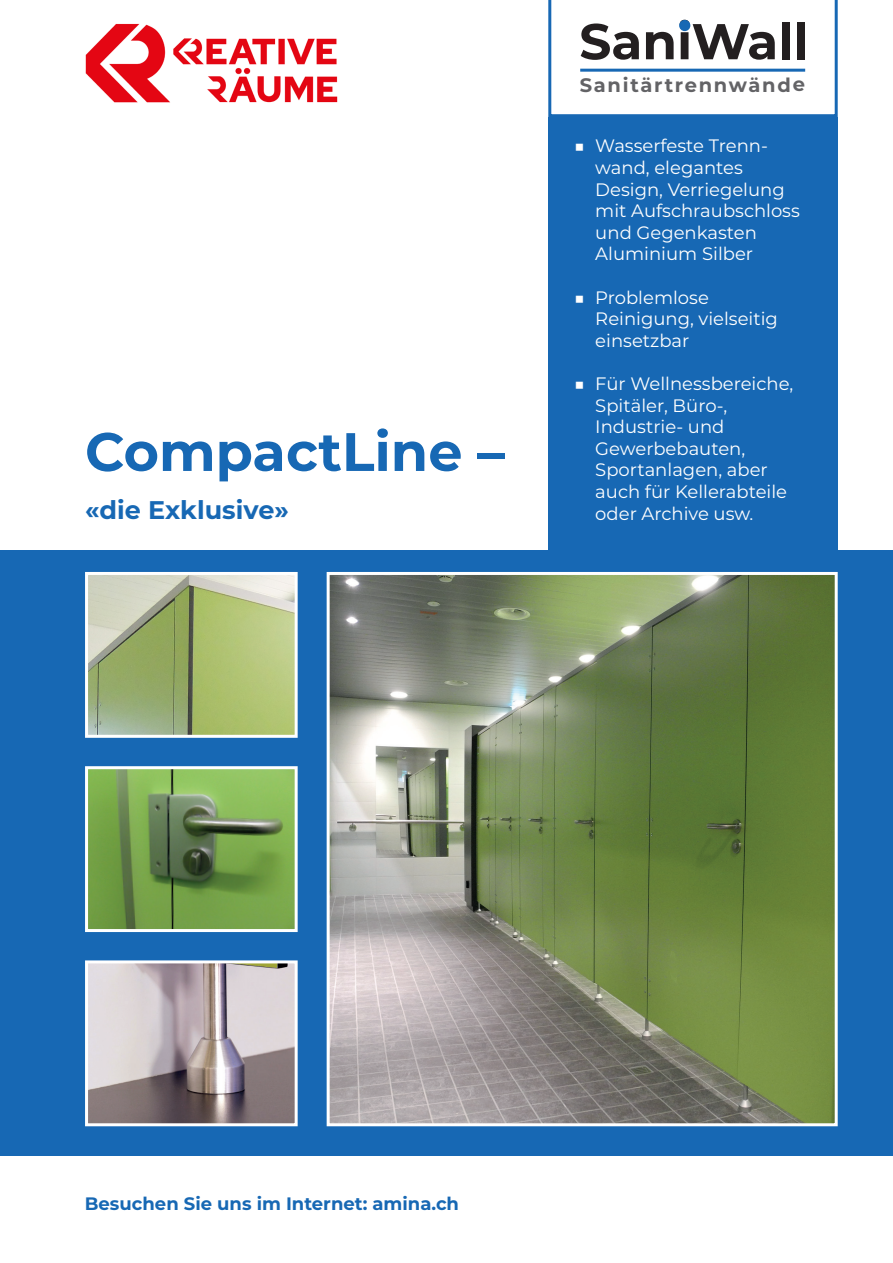
<style>
.page{position:relative;width:893px;height:1263px;background:#fff}
.page>*{position:absolute;margin:0;border:0;box-sizing:border-box;transform-origin:0 0}
.t1{font:700 54px "Montserrat";color:#1768b4}
.t2{font:700 50.25px "Montserrat";color:#231f20}
.t3{font:700 25.5px "Montserrat";color:#1768b4}
.t4{font:700 19.5px "Montserrat";letter-spacing:.085em;color:#636366}
.t5{font:18px/21.6px "Montserrat";color:#fff}
.t6{font:700 18px "Montserrat";color:#1768b4}
</style>
<div class="page">
<svg style="left:548px;top:0;width:290px;height:117px"></svg>
<div style="left:0;top:550px;width:893px;height:605px;background:#1768b4"></div>
<div style="left:548px;top:117px;width:290px;height:451px;background:#1768b4"></div>
<img style="left:331px;top:576px;width:503px;height:546px">
<div style="left:327px;top:572px;width:511px;height:554px;border:3px solid #fff"></div>
<img style="left:89px;top:576px;width:205px;height:158px">
<div style="left:85px;top:572px;width:213px;height:166px;border:3px solid #fff"></div>
<img style="left:89px;top:770px;width:205px;height:158px">
<div style="left:85px;top:766px;width:213px;height:166px;border:3px solid #fff"></div>
<img style="left:89px;top:964px;width:205px;height:158px">
<div style="left:85px;top:960px;width:213px;height:166px;border:3px solid #fff"></div>
<div style="left:679px;top:20px;width:11px;height:11px;background:#1768b4;border-radius:50%"></div>
<hr style="left:580px;top:69px;width:225px;height:3px;background:#1768b4">
<img style="left:85px;top:23px;width:253px;height:80px">
<h1 class="t1" style="left:85px;top:413px;width:421px">CompactLine –</h1>
<h3 class="t3" style="left:85px;top:491px;width:205px">«die Exklusive»</h3>
<h2 class="t2" style="left:579px;top:5px;width:231px">SaniWall</h2>
<p class="t4" style="left:580px;top:71px;width:227px">Sanitärtrennwände</p>
<p class="t5" style="left:595px;top:135px;width:206px;text-indent:-21px">■ Wasserfeste Trenn&shy;wand, elegantes<br>Design, Verriegelung mit Aufschraubschloss und Gegenkasten<br>Aluminium Silber</p>
<p class="t5" style="left:595px;top:286px;width:184px;text-indent:-21px">■ Problemlose<br>Reinigung, vielseitig einsetzbar</p>
<p class="t5" style="left:595px;top:372px;width:200px;text-indent:-21px">■ Für Wellnessbereiche,<br>Spitäler, Büro-,<br>Industrie- und<br>Gewerbebauten,<br>Sportanlagen, aber auch für Kellerabteile oder Archive usw.</p>
<p class="t6" style="left:85px;top:1191px;width:376px">Besuchen Sie uns im Internet: amina.ch</p>
</div>
